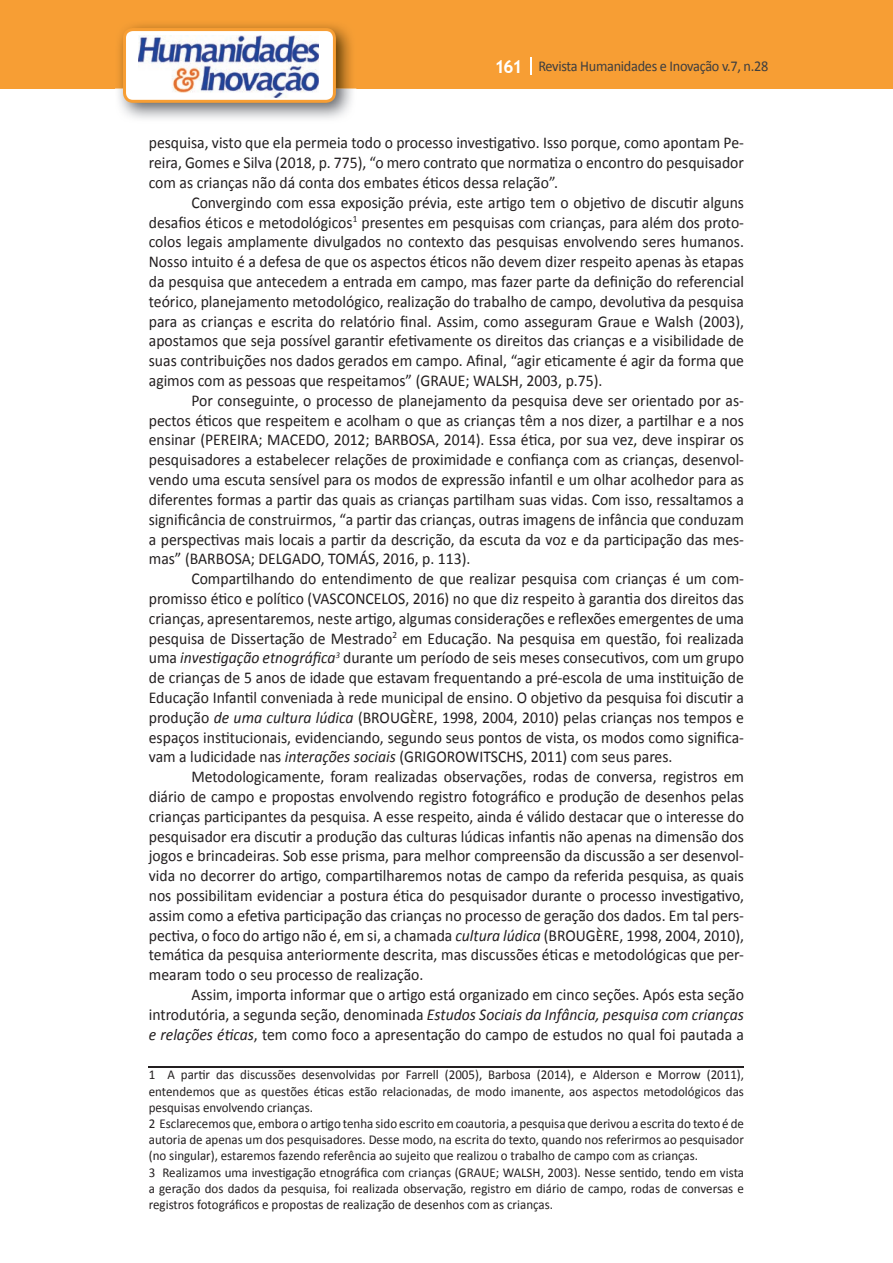
<style>
.page{position:relative;width:893px;height:1263px;background:#fff}
.page>*{position:absolute;margin:0;border:0;box-sizing:border-box;transform-origin:0 0}
.t1{font:16.5px/19.8px "Calibri";color:#231f20;text-align:justify;scale:.95 1}
.t2{font:15px "Calibri";letter-spacing:-.02em;color:#3e3e3f;scale:.95 1}
.t3{font:13.5px/16.2px "Calibri";color:#231f20;scale:.96 1}
.s1{font-family:"Trebuchet MS";font-weight:700;font-size:18px;color:#fff}
.s2{font-style:italic}
</style>
<div class="page">
<div style="left:0;top:0;width:893px;height:88px;background:#f79e34"></div>
<svg style="left:530px;top:57px;width:2px;height:18px"></svg>
<img style="left:115px;top:24px;width:241px;height:95px">
<svg style="left:123px;top:28px;width:213px;height:75px"></svg>
<hr style="left:149px;top:1067px;width:595px;height:1px;background:#231f20">
<p class="t2" style="left:495px;top:57px;width:290px"><span class="s1">161</span> Revista Humanidades e Inovação v.7, n.28</p>
<p class="t1" style="left:149px;top:133px;width:628px">pesquisa, visto que ela permeia todo o processo investigativo. Isso porque, como apontam Pe&shy;reira, Gomes e Silva (2018, p. 775), “o mero contrato que normatiza o encontro do pesquisador com as crianças não dá conta dos embates éticos dessa relação”.</p>
<p class="t1" style="left:149px;top:193px;width:628px;text-indent:43px">Convergindo com essa exposição prévia, este artigo tem o objetivo de discutir alguns desafios éticos e metodológicos<sup>1</sup> presentes em pesquisas com crianças, para além dos proto&shy;colos legais amplamente divulgados no contexto das pesquisas envolvendo seres humanos.<br>Nosso intuito é a defesa de que os aspectos éticos não devem dizer respeito apenas às etapas da pesquisa que antecedem a entrada em campo, mas fazer parte da definição do referencial teórico, planejamento metodológico, realização do trabalho de campo, devolutiva da pesquisa para as crianças e escrita do relatório final. Assim, como asseguram Graue e Walsh (2003), apostamos que seja possível garantir efetivamente os direitos das crianças e a visibilidade de suas contribuições nos dados gerados em campo. Afinal, “agir eticamente é agir da forma que agimos com as pessoas que respeitamos” (GRAUE; WALSH, 2003, p.75).</p>
<p class="t1" style="left:149px;top:391px;width:628px;text-indent:43px">Por conseguinte, o processo de planejamento da pesquisa deve ser orientado por as&shy;pectos éticos que respeitem e acolham o que as crianças têm a nos dizer, a partilhar e a nos ensinar (PEREIRA; MACEDO, 2012; BARBOSA, 2014). Essa ética, por sua vez, deve inspirar os pesquisadores a estabelecer relações de proximidade e confiança com as crianças, desenvol&shy;vendo uma escuta sensível para os modos de expressão infantil e um olhar acolhedor para as diferentes formas a partir das quais as crianças partilham suas vidas. Com isso, ressaltamos a significância de construirmos, “a partir das crianças, outras imagens de infância que conduzam a perspectivas mais locais a partir da descrição, da escuta da voz e da participação das mes&shy;mas” (BARBOSA; DELGADO, TOMÁS, 2016, p. 113).</p>
<p class="t1" style="left:149px;top:569px;width:628px;text-indent:43px">Compartilhando do entendimento de que realizar pesquisa com crianças é um com&shy;promisso ético e político (VASCONCELOS, 2016) no que diz respeito à garantia dos direitos das crianças, apresentaremos, neste artigo, algumas considerações e reflexões emergentes de uma pesquisa de Dissertação de Mestrado<sup>2</sup> em Educação. Na pesquisa em questão, foi realizada uma <span class="s2">investigação etnográfica</span><sup>3</sup> durante um período de seis meses consecutivos, com um grupo de crianças de 5 anos de idade que estavam frequentando a pré-escola de uma instituição de Educação Infantil conveniada à rede municipal de ensino. O objetivo da pesquisa foi discutir a produção <span class="s2">de uma cultura lúdica</span> (BROUGÈRE, 1998, 2004, 2010) pelas crianças nos tempos e espaços institucionais, evidenciando, segundo seus pontos de vista, os modos como significa&shy;vam a ludicidade nas <span class="s2">interações sociais</span> (GRIGOROWITSCHS, 2011) com seus pares.</p>
<p class="t1" style="left:149px;top:767px;width:628px;text-indent:43px">Metodologicamente, foram realizadas observações, rodas de conversa, registros em diário de campo e propostas envolvendo registro fotográfico e produção de desenhos pelas crianças participantes da pesquisa. A esse respeito, ainda é válido destacar que o interesse do pesquisador era discutir a produção das culturas lúdicas infantis não apenas na dimensão dos jogos e brincadeiras. Sob esse prisma, para melhor compreensão da discussão a ser desenvol&shy;vida no decorrer do artigo, compartilharemos notas de campo da referida pesquisa, as quais nos possibilitam evidenciar a postura ética do pesquisador durante o processo investigativo, assim como a efetiva participação das crianças no processo de geração dos dados. Em tal pers&shy;pectiva, o foco do artigo não é, em si, a chamada <span class="s2">cultura lúdica</span> (BROUGÈRE, 1998, 2004, 2010), temática da pesquisa anteriormente descrita, mas discussões éticas e metodológicas que per&shy;mearam todo o seu processo de realização.</p>
<p class="t1" style="left:149px;top:985px;width:628px;text-indent:43px">Assim, importa informar que o artigo está organizado em cinco seções. Após esta seção introdutória, a segunda seção, denominada <span class="s2">Estudos Sociais da Infância, pesquisa com crianças e relações éticas</span>, tem como foco a apresentação do campo de estudos no qual foi pautada a</p>
<p class="t3" style="left:149px;top:1067px;width:622px">1 A partir das discussões desenvolvidas por Farrell (2005), Barbosa (2014), e Alderson e Morrow (2011), entendemos que as questões éticas estão relacionadas, de modo imanente, aos aspectos metodológicos das pesquisas envolvendo crianças.<br>2 Esclarecemos que, embora o artigo tenha sido escrito em coautoria, a pesquisa que derivou a escrita do texto é de autoria de apenas um dos pesquisadores. Desse modo, na escrita do texto, quando nos referirmos ao pesquisador (no singular), estaremos fazendo referência ao sujeito que realizou o trabalho de campo com as crianças.<br>3 Realizamos uma investigação etnográfica com crianças (GRAUE; WALSH, 2003). Nesse sentido, tendo em vista a geração dos dados da pesquisa, foi realizada observação, registro em diário de campo, rodas de conversas e registros fotográficos e propostas de realização de desenhos com as crianças.</p>
</div>
